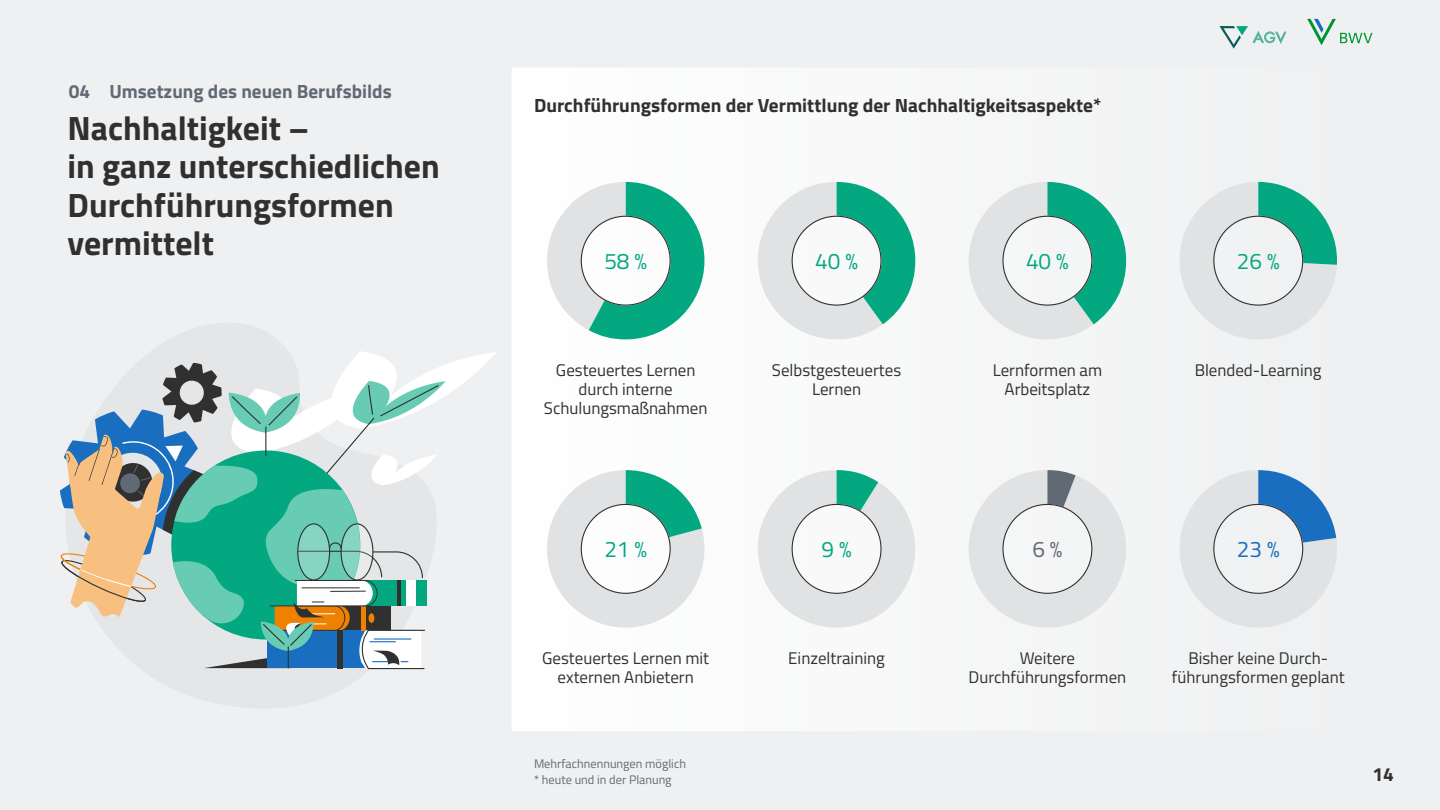
<style>
.page{position:relative;width:1440px;height:810px;background:#eff0f1}
.page>*{position:absolute;margin:0;border:0;box-sizing:border-box;transform-origin:0 0}
.t1{font:700 33.75px/38.2px "Titillium Web";color:#303030}
.t2{font:22.5px "Titillium Web";color:#03a881}
.t3{font:22.5px "Titillium Web";color:#196ec0}
.t4{font:22.5px "Titillium Web";color:#616a74}
.t5{font:700 19.12px "Titillium Web";color:#303030}
.t6{font:700 19.12px "Titillium Web";color:#616a74}
.t7{font:16.88px/19.1px "Titillium Web";color:#303030;text-align:center}
.t8{font:12.38px/15.8px "Titillium Web";color:#616a74}
</style>
<div class="page">
<div style="left:512px;top:68px;width:860px;height:663px;background:#f7f7f8;border-radius:2px"></div>
<svg style="left:547px;top:182px;width:157px;height:157px"></svg>
<svg style="left:969px;top:182px;width:157px;height:158px"></svg>
<svg style="left:758px;top:182px;width:157px;height:157px"></svg>
<svg style="left:1179px;top:182px;width:158px;height:158px"></svg>
<svg style="left:1179px;top:470px;width:158px;height:158px"></svg>
<svg style="left:758px;top:470px;width:157px;height:158px"></svg>
<svg style="left:547px;top:470px;width:157px;height:158px"></svg>
<svg style="left:969px;top:470px;width:157px;height:158px"></svg>
<svg style="left:143px;top:323px;width:226px;height:385px;fill:#e4e6e7"></svg>
<svg style="left:60px;top:351px;width:436px;height:319px"></svg>
<svg style="left:1307px;top:19px;width:66px;height:26px"></svg>
<svg style="left:1219px;top:26px;width:67px;height:23px"></svg>
<p class="t6" style="left:69px;top:77px;width:324px">04 Umsetzung des neuen Berufsbilds</p>
<h1 class="t1" style="left:68px;top:107px;width:374px">Nachhaltigkeit –<br>in ganz unterschiedlichen<br>Durchführungsformen vermittelt</h1>
<p class="t5" style="left:534px;top:90px;width:569px">Durchführungsformen der Vermittlung der Nachhaltigkeitsaspekte*</p>
<h2 class="t2" style="left:604px;top:245px;width:44px">58 %</h2>
<h2 class="t2" style="left:815px;top:245px;width:44px">40%</h2>
<h2 class="t2" style="left:1026px;top:245px;width:44px">40%</h2>
<h2 class="t2" style="left:1237px;top:245px;width:44px">26%</h2>
<p class="t7" style="left:544px;top:360px;width:165px">Gesteuertes Lernen durch interne<br>Schulungsmaßnahmen</p>
<p class="t7" style="left:772px;top:360px;width:131px">Selbstgesteuertes<br>Lernen</p>
<p class="t7" style="left:993px;top:360px;width:111px">Lernformen am<br>Arbeitsplatz</p>
<p class="t7" style="left:1195px;top:360px;width:128px">Blended-Learning</p>
<h2 class="t2" style="left:604px;top:533px;width:44px">21 %</h2>
<h2 class="t2" style="left:822px;top:533px;width:32px">9%</h2>
<h2 class="t4" style="left:1032px;top:533px;width:32px">6%</h2>
<h2 class="t3" style="left:1237px;top:533px;width:44px">23%</h2>
<p class="t7" style="left:542px;top:648px;width:168px">Gesteuertes Lernen mit externen Anbietern</p>
<p class="t7" style="left:788px;top:648px;width:98px">Einzeltraining</p>
<p class="t7" style="left:969px;top:648px;width:159px">Weitere<br>Durchführungsformen</p>
<p class="t7" style="left:1172px;top:648px;width:174px">Bisher keine Durch&shy;führungsformen geplant</p>
<p class="t8" style="left:534px;top:755px;width:154px">Mehrfachnennungen möglich * heute und in der Planung</p>
<p class="t5" style="left:1372px;top:760px;width:23px">14</p>
</div>
